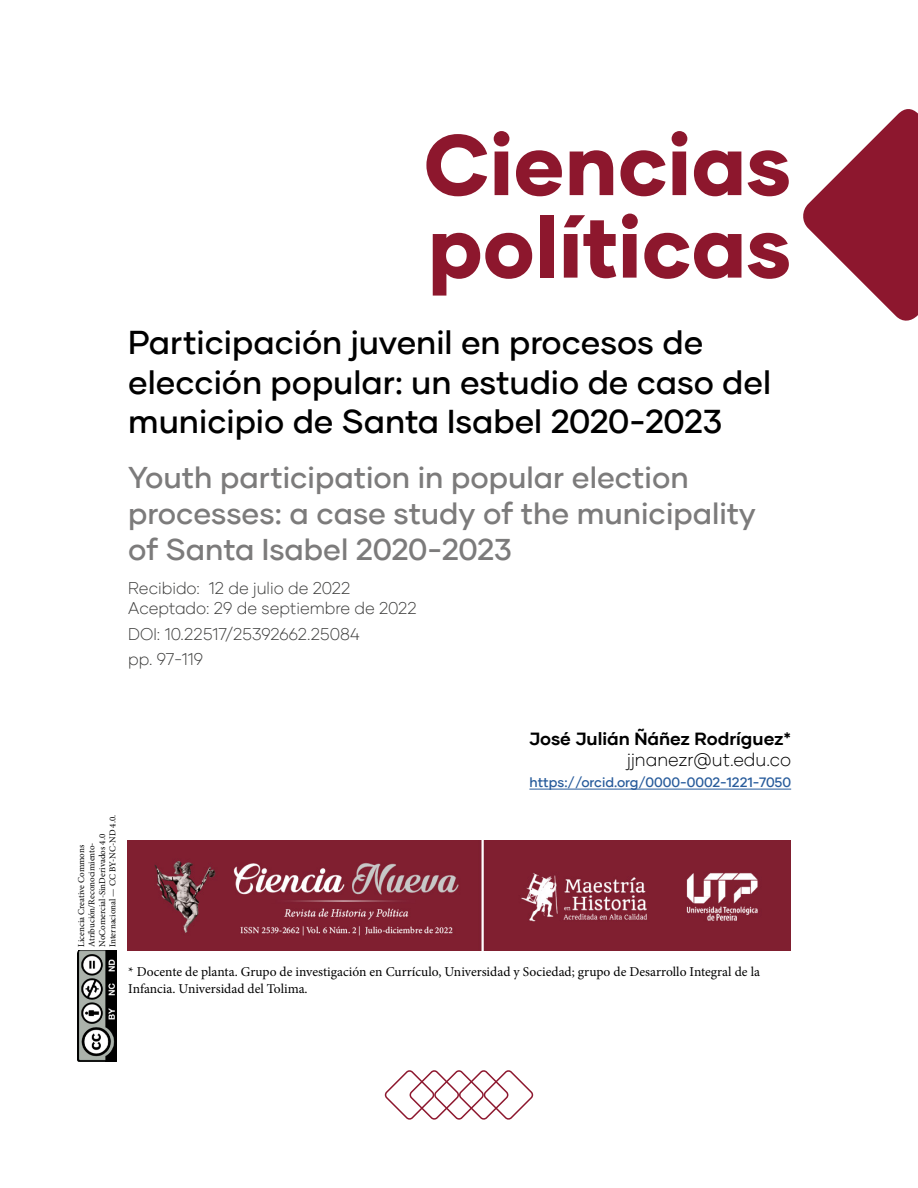
<style>
.page{position:relative;width:918px;height:1188px;background:#fff}
.page>*{position:absolute;margin:0;border:0;box-sizing:border-box;transform-origin:0 0}
.t1{font:800 85.5px/82.5px "Gilmer";color:#8d172d}
.t2{font:500 33px/39.6px "Gilmer";color:#000}
.t3{font:500 30px/36px "Gilmer";color:#7c7b7b}
.t4{font:700 18px "Gilmer";color:#000}
.t5{font:300 18px "Gilmer";color:#000}
.t6{font:300 16.5px/19.8px "Gilmer";color:#3c3c3b}
.t7{font:13.5px/16.5px "Minion Pro";color:#000}
.t8{font:500 13.5px "Gilmer";color:#275b9b}
.t9{font:9px/10.5px "Minion Pro";color:#000}
</style>
<div class="page">
<img style="left:128px;top:841px;width:662px;height:110px">
<svg style="left:803px;top:109px;width:115px;height:212px"></svg>
<svg style="left:384px;top:1070px;width:150px;height:50px"></svg>
<hr style="left:529px;top:789px;width:262px;height:1px;background:#275b9b">
<img style="left:78px;top:951px;width:39px;height:109px">
<h1 class="t1" style="left:424px;top:123px;width:369px">Ciencias políticas</h1>
<h2 class="t2" style="left:128px;top:323px;width:644px">Participación juvenil en procesos de elección popular: un estudio de caso del municipio de Santa Isabel 2020-2023</h2>
<h3 class="t3" style="left:128px;top:459px;width:629px">Youth participation in popular election processes: a case study of the municipality of Santa Isabel 2020-2023</h3>
<p class="t6" style="left:128px;top:579px;width:290px">Recibido: 12 de julio de 2022<br>Aceptado: 29 de septiembre de 2022</p>
<p class="t6" style="left:128px;top:624px;width:233px">DOI: 10.22517/25392662.25084</p>
<p class="t6" style="left:128px;top:649px;width:76px">pp. 97-119</p>
<p class="t9" style="left:76px;top:947px;width:134px;rotate:-90deg">Licencia Creative Commons<br>Atribución/Reconocimiento-<br>NoComercial-SinDerivados 4.0<br>Internacional — CC BY-NC-ND 4.0.</p>
<h3 class="t4" style="left:529px;top:727px;width:264px">José Julián Ñáñez Rodríguez*</h3>
<h3 class="t5" style="left:627px;top:749px;width:166px">jjnanezr@ut.edu.co</h3>
<p class="t8" style="left:529px;top:774px;width:263px">https://orcid.org/0000-0002-1221-7050</p>
<p class="t7" style="left:128px;top:964px;width:633px">* Docente de planta. Grupo de investigación en Currículo, Universidad y Sociedad; grupo de Desarrollo Integral de la<br>Infancia. Universidad del Tolima.</p>
</div>
